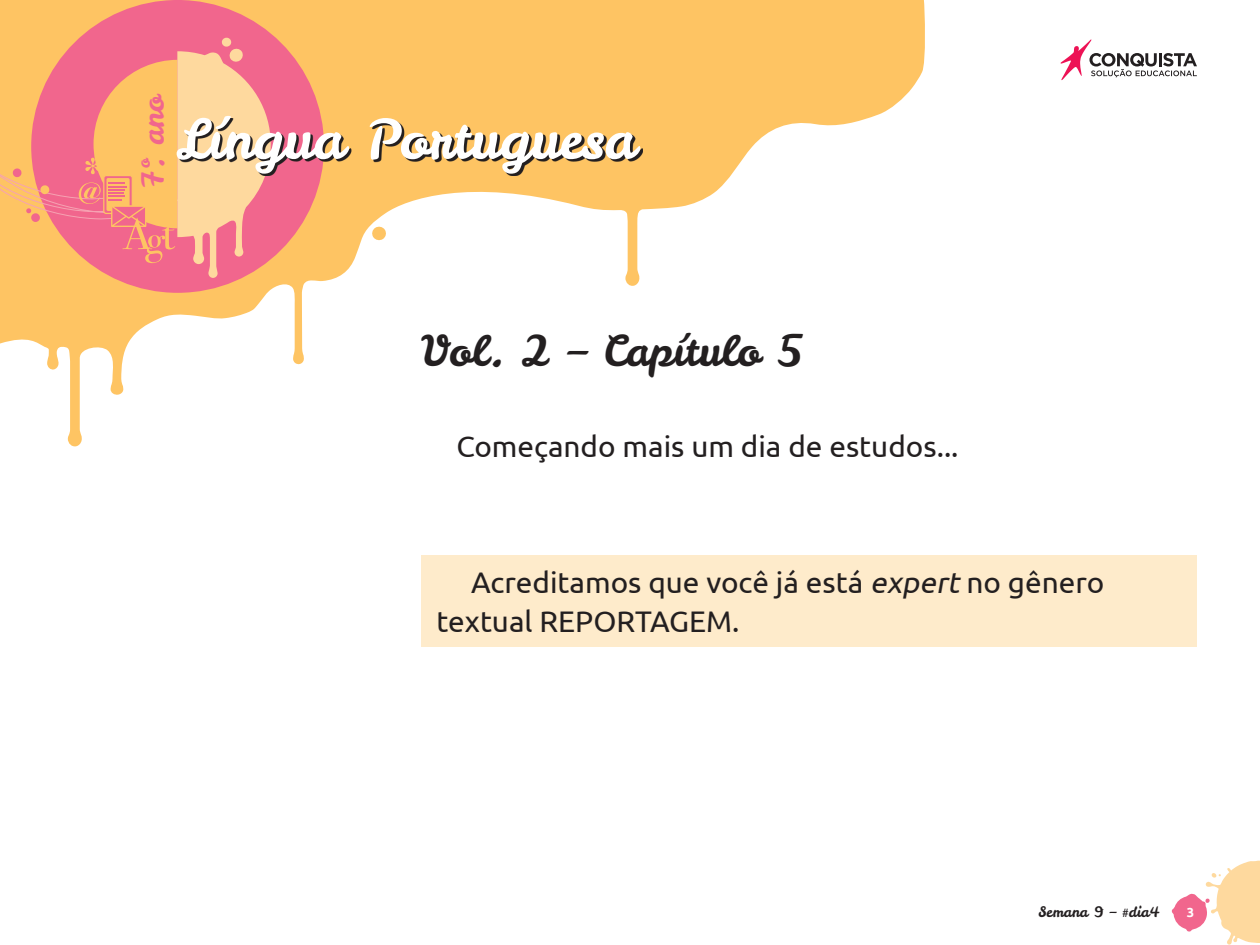
<style>
.page{position:relative;width:1260px;height:945px;background:#fff}
.page>*{position:absolute;margin:0;border:0;box-sizing:border-box;transform-origin:0 0}
.t1{font:54.25px "Leckerli One";color:#fff}
._01_Seções_Título{font:42px "Leckerli One";color:#231f20}
._01_Texto_Geral{font:29.75px/38.5px "Ubuntu";color:#231f20}
.t2{font:29.4px "Leckerli One";color:#f1668d}
.t3{font:14.35px "Leckerli One";color:#231f20}
.t4{font:700 13.12px "Ubuntu";color:#fff}
.s1{font-style:italic}
</style>
<div class="page">
<svg style="left:0;top:0;width:925px;height:447px"></svg>
<div style="left:31px;top:0;width:293px;height:293px;background:#f1668d;border-radius:50%"></div>
<svg style="left:1172px;top:861px;width:88px;height:84px"></svg>
<svg style="left:1061px;top:39px;width:136px;height:41px"></svg>
<svg style="left:0;top:37px;width:271px;height:241px"></svg>
<svg style="left:179px;top:118px;width:464px;height:58px;background:#bc8f5a"></svg>
<div style="left:422px;top:555px;width:775px;height:92px;background:#feebcb"></div>
<p class="t2" style="left:133px;top:188px;width:95px;rotate:-90deg">7º. ano</p>
<h1 class="t1" style="left:176px;top:103px;width:461px">Língua Portuguesa</h1>
<p class="_01_Seções_Título" style="left:422px;top:322px;width:383px">Vol. 2 – Capítulo 5</p>
<p class="_01_Texto_Geral" style="left:456px;top:426px;width:504px">Começando mais um dia de estudos...</p>
<p class="_01_Texto_Geral" style="left:437px;top:563px;width:669px;text-indent:35px">Acreditamos que você já está <span class="s1">expert</span> no gênero textual REPORTAGEM.</p>
<p class="t3" style="left:1038px;top:903px;width:123px">Semana 9 – #dia4</p>
<p class="t4" style="left:1187px;top:905px;width:9px">3</p>
</div>
